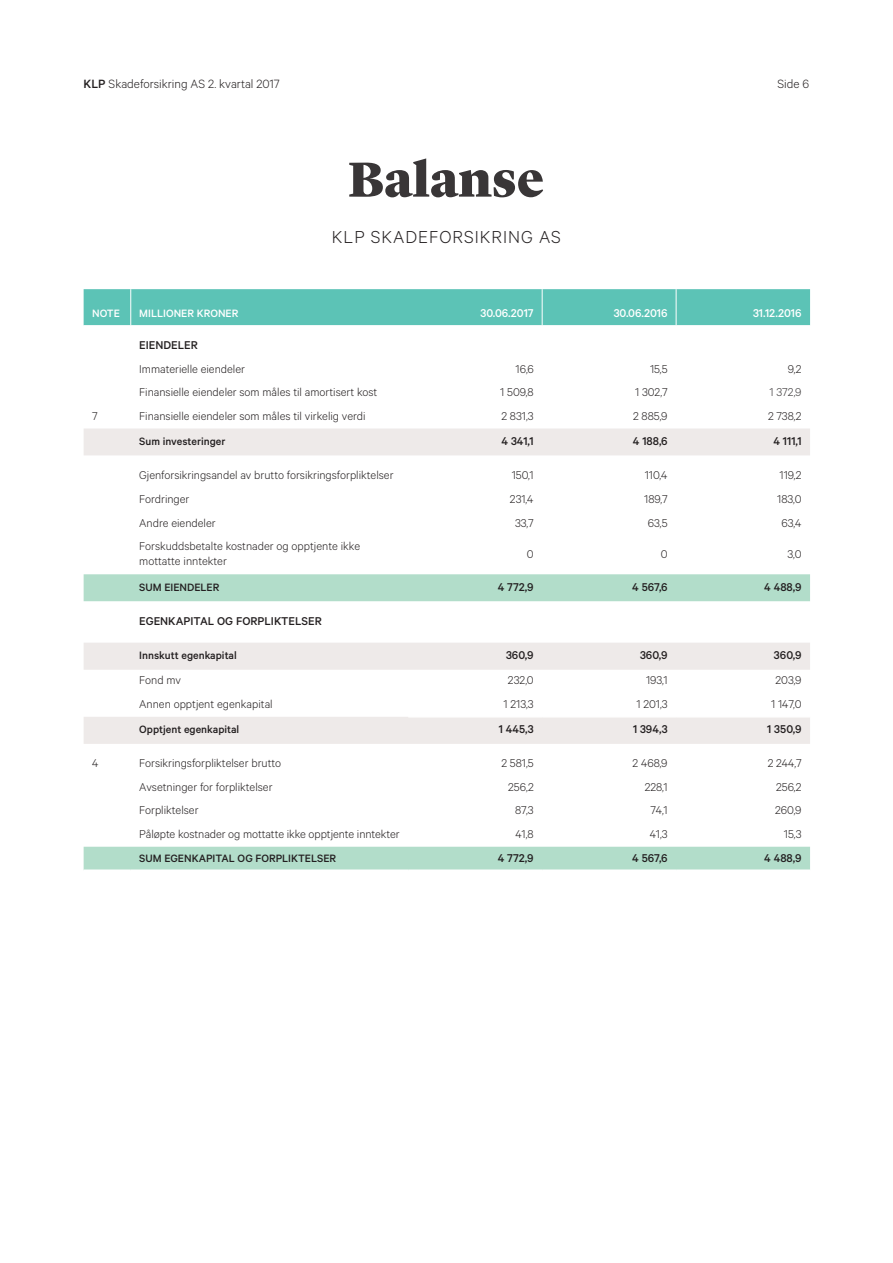
<style>
.page{position:relative;width:893px;height:1263px;background:#fff}
.page>*{position:absolute;margin:0;border:0;box-sizing:border-box;transform-origin:0 0}
.tittel_2{font:900 51px "Lyon Display";color:#393637}
.tittel_2__kategori{font:300 19.5px "Calibre";letter-spacing:.05em;color:#231f20}
.t1{font:300 13.5px "Calibre";color:#231f20}
.tabelltekst_venstre{font:300 12.75px "Calibre";color:#231f20}
.tabelltall_høyre{font:300 12.75px "Calibre";color:#231f20}
.Sumlinje_høyre{font:500 12.75px "Calibre";color:#231f20}
.Tabell_tekst__katego{font:500 12.75px "Calibre";color:#231f20}
.topprad_høyre{font:500 12.75px "Calibre";color:#fff}
.tabelltall_høyre-2{font:300 12.75px "Calibre";color:#393637}
.Sumlinje_venstre{font:500 12px "Calibre";color:#231f20}
.topprad_venstre{font:500 12px "Calibre";color:#fff}
.s1{font-weight:500}
</style>
<div class="page">
<div style="left:84px;top:289px;width:726px;height:36px;background:#5cc3b6"></div>
<div style="left:84px;top:428px;width:726px;height:27px;background:#eeeae9"></div>
<svg style="left:84px;top:574px;width:726px;height:295px"></svg>
<hr style="left:408px;top:716px;width:134px;height:1px;background:#fff">
<hr style="left:542px;top:716px;width:134px;height:1px;background:#fff">
<hr style="left:676px;top:716px;width:134px;height:1px;background:#fff">
<hr style="left:130px;top:289px;width:1px;height:36px;background:#fff">
<hr style="left:542px;top:289px;width:1px;height:36px;background:#fff">
<hr style="left:676px;top:289px;width:1px;height:36px;background:#fff">
<p class="t1" style="left:84px;top:76px;width:198px"><span class="s1">KLP</span> Skadeforsikring AS 2. kvartal 2017</p>
<p class="t1" style="left:777px;top:76px;width:33px">Side 6</p>
<p class="tittel_2" style="left:348px;top:141px;width:198px">Balanse</p>
<p class="tittel_2__kategori" style="left:332px;top:226px;width:231px">KLP SKADEFORSIKRING AS</p>
<p class="topprad_venstre" style="left:92px;top:306px;width:29px">NOTE</p>
<p class="topprad_venstre" style="left:139px;top:306px;width:101px">MILLIONER KRONER</p>
<p class="topprad_høyre" style="left:480px;top:305px;width:55px">30.06.2017</p>
<p class="topprad_høyre" style="left:614px;top:305px;width:55px">30.06.2016</p>
<p class="topprad_høyre" style="left:753px;top:305px;width:50px">31.12.2016</p>
<p class="Tabell_tekst__katego" style="left:139px;top:337px;width:60px">EIENDELER</p>
<p class="tabelltekst_venstre" style="left:139px;top:361px;width:107px">Immaterielle eiendeler</p>
<p class="tabelltall_høyre" style="left:516px;top:361px;width:20px">16,6</p>
<p class="tabelltall_høyre" style="left:650px;top:361px;width:19px">15,5</p>
<p class="tabelltall_høyre" style="left:788px;top:361px;width:15px">9,2</p>
<p class="tabelltekst_venstre" style="left:139px;top:385px;width:240px">Finansielle eiendeler som måles til amortisert kost</p>
<p class="tabelltall_høyre" style="left:500px;top:385px;width:35px">1 509,8</p>
<p class="tabelltall_høyre" style="left:635px;top:385px;width:34px">1 302,7</p>
<p class="tabelltall_høyre-2" style="left:770px;top:385px;width:33px">1 372,9</p>
<p class="tabelltekst_venstre" style="left:92px;top:408px;width:7px">7</p>
<p class="tabelltekst_venstre" style="left:139px;top:408px;width:228px">Finansielle eiendeler som måles til virkelig verdi</p>
<p class="tabelltall_høyre" style="left:501px;top:408px;width:34px">2 831,3</p>
<p class="tabelltall_høyre" style="left:633px;top:408px;width:36px">2 885,9</p>
<p class="tabelltall_høyre" style="left:768px;top:408px;width:35px">2 738,2</p>
<p class="Sumlinje_venstre" style="left:139px;top:434px;width:88px">Sum investeringer</p>
<p class="Sumlinje_høyre" style="left:502px;top:433px;width:34px">4 341,1</p>
<p class="Sumlinje_høyre" style="left:633px;top:433px;width:36px">4 188,6</p>
<p class="Sumlinje_høyre" style="left:773px;top:433px;width:30px">4 111,1</p>
<p class="tabelltekst_venstre" style="left:139px;top:468px;width:256px">Gjenforsikringsandel av brutto forsikringsforpliktelser</p>
<p class="tabelltall_høyre" style="left:512px;top:468px;width:23px">150,1</p>
<p class="tabelltall_høyre" style="left:645px;top:468px;width:24px">110,4</p>
<p class="tabelltall_høyre" style="left:779px;top:468px;width:24px">119,2</p>
<p class="tabelltekst_venstre" style="left:139px;top:491px;width:52px">Fordringer</p>
<p class="tabelltall_høyre" style="left:510px;top:491px;width:25px">231,4</p>
<p class="tabelltall_høyre" style="left:644px;top:491px;width:25px">189,7</p>
<p class="tabelltall_høyre" style="left:777px;top:491px;width:26px">183,0</p>
<p class="tabelltekst_venstre" style="left:139px;top:515px;width:78px">Andre eiendeler</p>
<p class="tabelltall_høyre" style="left:515px;top:515px;width:20px">33,7</p>
<p class="tabelltall_høyre" style="left:648px;top:515px;width:21px">63,5</p>
<p class="tabelltall_høyre" style="left:781px;top:515px;width:22px">63,4</p>
<p class="tabelltekst_venstre" style="left:139px;top:539px;width:222px">Forskuddsbetalte kostnader og opptjente ikke</p>
<p class="tabelltekst_venstre" style="left:139px;top:554px;width:89px">mottatte inntekter</p>
<p class="tabelltall_høyre" style="left:527px;top:546px;width:8px">0</p>
<p class="tabelltall_høyre" style="left:661px;top:546px;width:8px">0</p>
<p class="tabelltall_høyre" style="left:788px;top:546px;width:15px">3,0</p>
<p class="Sumlinje_venstre" style="left:139px;top:580px;width:82px">SUM EIENDELER</p>
<p class="Sumlinje_høyre" style="left:498px;top:579px;width:37px">4 772,9</p>
<p class="Sumlinje_høyre" style="left:632px;top:579px;width:37px">4 567,6</p>
<p class="Sumlinje_høyre" style="left:764px;top:579px;width:39px">4 488,9</p>
<p class="Tabell_tekst__katego" style="left:139px;top:613px;width:184px">EGENKAPITAL OG FORPLIKTELSER</p>
<p class="Sumlinje_venstre" style="left:139px;top:648px;width:99px">Innskutt egenkapital</p>
<p class="Sumlinje_høyre" style="left:506px;top:648px;width:29px">360,9</p>
<p class="Sumlinje_høyre" style="left:640px;top:648px;width:29px">360,9</p>
<p class="Sumlinje_høyre" style="left:774px;top:648px;width:29px">360,9</p>
<p class="tabelltekst_venstre" style="left:139px;top:673px;width:43px">Fond mv</p>
<p class="tabelltall_høyre" style="left:508px;top:673px;width:27px">232,0</p>
<p class="tabelltall_høyre" style="left:646px;top:673px;width:23px">193,1</p>
<p class="tabelltall_høyre" style="left:775px;top:673px;width:28px">203,9</p>
<p class="tabelltekst_venstre" style="left:139px;top:696px;width:135px">Annen opptjent egenkapital</p>
<p class="tabelltall_høyre" style="left:503px;top:696px;width:32px">1 213,3</p>
<p class="tabelltall_høyre" style="left:636px;top:696px;width:33px">1 201,3</p>
<p class="tabelltall_høyre" style="left:771px;top:696px;width:32px">1 147,0</p>
<p class="Sumlinje_venstre" style="left:139px;top:722px;width:102px">Opptjent egenkapital</p>
<p class="Sumlinje_høyre" style="left:499px;top:722px;width:36px">1 445,3</p>
<p class="Sumlinje_høyre" style="left:633px;top:722px;width:36px">1 394,3</p>
<p class="Sumlinje_høyre" style="left:767px;top:722px;width:36px">1 350,9</p>
<p class="tabelltekst_venstre" style="left:92px;top:756px;width:8px">4</p>
<p class="tabelltekst_venstre" style="left:139px;top:756px;width:143px">Forsikringsforpliktelser brutto</p>
<p class="tabelltall_høyre" style="left:501px;top:756px;width:34px">2 581,5</p>
<p class="tabelltall_høyre" style="left:632px;top:756px;width:37px">2 468,9</p>
<p class="tabelltall_høyre" style="left:768px;top:756px;width:35px">2 244,7</p>
<p class="tabelltekst_venstre" style="left:139px;top:779px;width:135px">Avsetninger for forpliktelser</p>
<p class="tabelltall_høyre" style="left:508px;top:779px;width:27px">256,2</p>
<p class="tabelltall_høyre" style="left:645px;top:779px;width:24px">228,1</p>
<p class="tabelltall_høyre" style="left:776px;top:779px;width:27px">256,2</p>
<p class="tabelltekst_venstre" style="left:139px;top:803px;width:61px">Forpliktelser</p>
<p class="tabelltall_høyre" style="left:515px;top:803px;width:20px">87,3</p>
<p class="tabelltall_høyre" style="left:651px;top:803px;width:19px">74,1</p>
<p class="tabelltall_høyre" style="left:775px;top:803px;width:28px">260,9</p>
<p class="tabelltekst_venstre" style="left:139px;top:826px;width:262px">Påløpte kostnader og mottatte ikke opptjente inntekter</p>
<p class="tabelltall_høyre" style="left:515px;top:826px;width:20px">41,8</p>
<p class="tabelltall_høyre" style="left:650px;top:826px;width:19px">41,3</p>
<p class="tabelltall_høyre" style="left:784px;top:826px;width:19px">15,3</p>
<p class="Sumlinje_venstre" style="left:139px;top:851px;width:198px">SUM EGENKAPITAL OG FORPLIKTELSER</p>
<p class="Sumlinje_høyre" style="left:498px;top:851px;width:37px">4 772,9</p>
<p class="Sumlinje_høyre" style="left:632px;top:851px;width:37px">4 567,6</p>
<p class="Sumlinje_høyre" style="left:764px;top:851px;width:39px">4 488,9</p>
</div>
